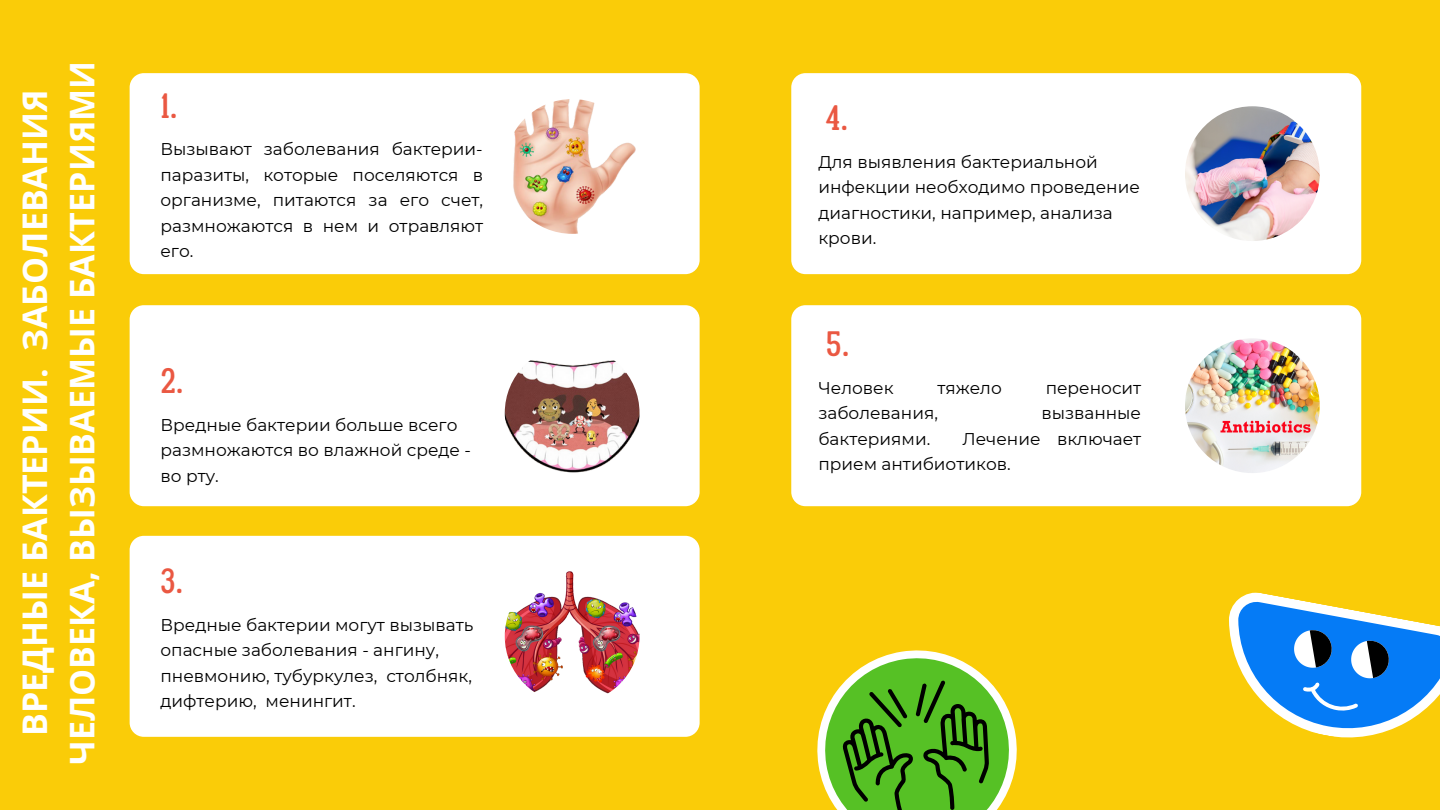
<style>
.page{position:relative;width:1440px;height:810px;background:#facc08}
.page>*{position:absolute;margin:0;border:0;box-sizing:border-box;transform-origin:0 0}
.t1{font:35.3px "Lumberjack";color:#ea5842}
.t2{font:700 34px/47.3px "Open Sans";color:#fff;text-align:center}
.t3{font:17px/25.5px "Montserrat";color:#000}
</style>
<div class="page">
<div style="left:130px;top:73px;width:570px;height:201px;background:#fff;border-radius:14px"></div>
<div style="left:130px;top:305px;width:570px;height:201px;background:#fff;border-radius:14px"></div>
<div style="left:130px;top:536px;width:570px;height:201px;background:#fff;border-radius:14px"></div>
<div style="left:791px;top:73px;width:570px;height:201px;background:#fff;border-radius:14px"></div>
<div style="left:791px;top:305px;width:570px;height:201px;background:#fff;border-radius:14px"></div>
<img style="left:505px;top:346px;width:135px;height:134px;border-radius:50%">
<img style="left:505px;top:99px;width:135px;height:135px;border-radius:50%">
<img style="left:505px;top:569px;width:135px;height:135px;border-radius:50%">
<img style="left:1185px;top:106px;width:135px;height:135px;border-radius:50%">
<img style="left:1185px;top:338px;width:135px;height:135px;border-radius:50%">
<svg style="left:1229px;top:592px;width:211px;height:146px"></svg>
<svg style="left:817px;top:650px;width:200px;height:160px"></svg>
<p class="t2" style="left:10px;top:765px;width:706px;rotate:-90deg">ВРЕДНЫЕ БАКТЕРИИ. ЗАБОЛЕВАНИЯ<br>ЧЕЛОВЕКА, ВЫЗЫВАЕМЫЕ БАКТЕРИЯМИ</p>
<p class="t1" style="left:160px;top:84px;width:18px">1.</p>
<p class="t3" style="left:160px;top:137px;width:324px;text-align:justify">Вызывают заболевания бактерии&shy;паразиты, которые поселяются в организме, питаются за его счет, размножаются в нем и отравляют его.</p>
<p class="t1" style="left:160px;top:359px;width:24px">2.</p>
<p class="t3" style="left:160px;top:412px;width:312px">Вредные бактерии больше всего размножаются во влажной среде - во рту.</p>
<p class="t1" style="left:160px;top:560px;width:24px">3.</p>
<p class="t3" style="left:160px;top:612px;width:314px">Вредные бактерии могут вызывать опасные заболевания - ангину, пневмонию, тубуркулез, столбняк, дифтерию, менингит.</p>
<p class="t1" style="left:825px;top:96px;width:24px">4.</p>
<p class="t3" style="left:818px;top:149px;width:323px">Для выявления бактериальной инфекции необходимо проведение диагностики, например, анализа крови.</p>
<p class="t1" style="left:825px;top:322px;width:25px">5.</p>
<p class="t3" style="left:818px;top:375px;width:77px">Человек</p>
<p class="t3" style="left:937px;top:375px;width:66px">тяжело</p>
<p class="t3" style="left:1046px;top:375px;width:97px">переносит</p>
<p class="t3" style="left:818px;top:400px;width:121px">заболевания,</p>
<p class="t3" style="left:1041px;top:400px;width:101px">вызванные</p>
<p class="t3" style="left:818px;top:426px;width:113px">бактериями.</p>
<p class="t3" style="left:818px;top:426px;width:324px;text-indent:144px">Лечение включает прием антибиотиков.</p>
</div>
